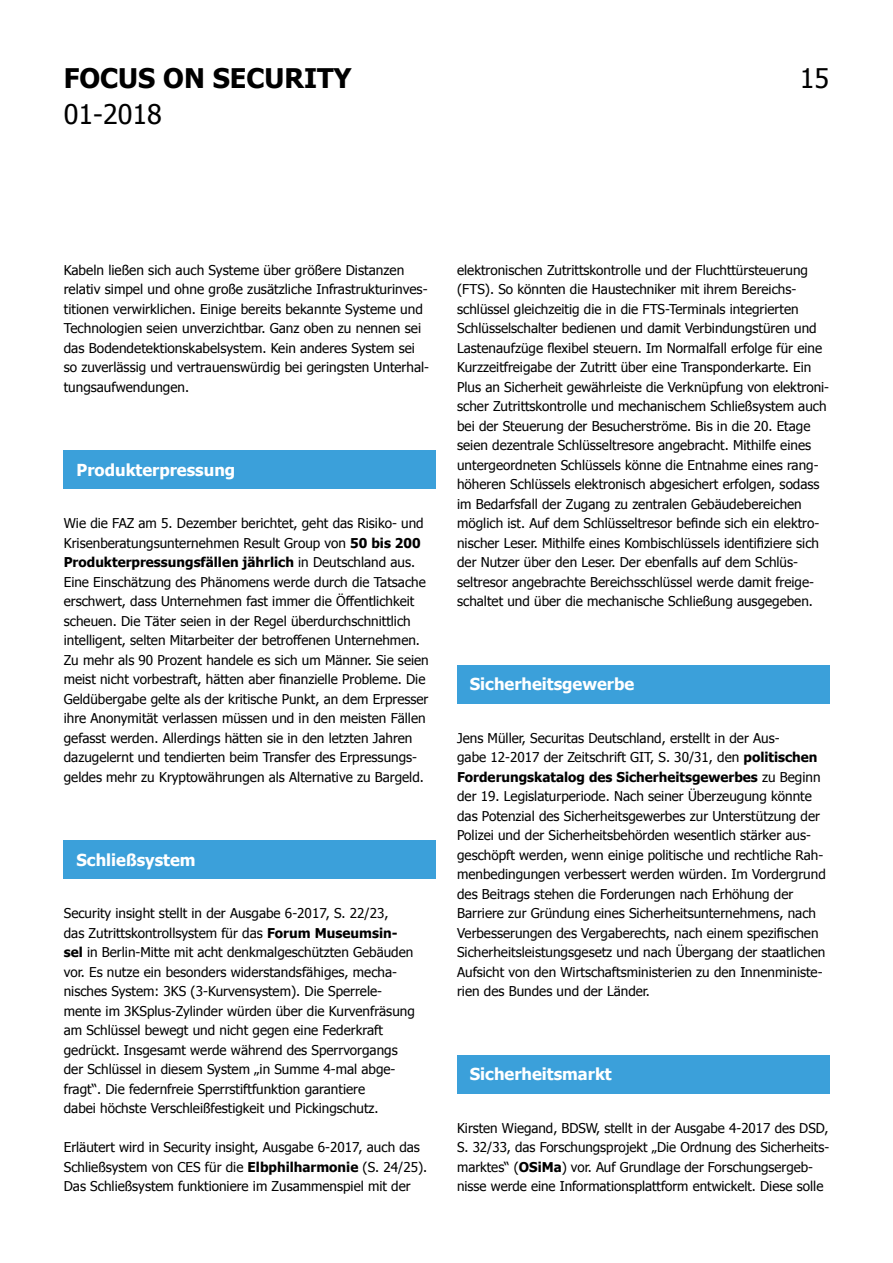
<style>
.page{position:relative;width:893px;height:1263px;background:#fff}
.page>*{position:absolute;margin:0;border:0;box-sizing:border-box;transform-origin:0 0}
.t1{font:700 27px "Tahoma";color:#000}
.t2{font:27px "Tahoma";color:#000}
.t3{font:700 16.5px "Tahoma";color:#fff}
.t4{font:13.5px/19.5px "Tahoma";color:#000}
.s1{font-weight:700}
</style>
<div class="page">
<div style="left:64px;top:450px;width:372px;height:39px;background:#3ba0da"></div>
<div style="left:64px;top:840px;width:372px;height:39px;background:#3ba0da"></div>
<div style="left:457px;top:665px;width:372px;height:39px;background:#3ba0da"></div>
<div style="left:457px;top:1055px;width:372px;height:39px;background:#3ba0da"></div>
<h1 class="t1" style="left:64px;top:59px;width:289px">FOCUS ON SECURITY</h1>
<h1 class="t2" style="left:64px;top:96px;width:100px">01-2018</h1>
<h1 class="t2" style="left:800px;top:60px;width:31px">15</h1>
<p class="t4" style="left:64px;top:259px;width:367px">Kabeln ließen sich auch Systeme über größere Distanzen relativ simpel und ohne große zusätzliche Infrastrukturinves&shy;titionen verwirklichen. Einige bereits bekannte Systeme und Technologien seien unverzichtbar. Ganz oben zu nennen sei das Bodendetektionskabelsystem. Kein anderes System sei so zuverlässig und vertrauenswürdig bei geringsten Unterhal&shy;tungsaufwendungen.</p>
<p class="t3" style="left:77px;top:458px;width:160px">Produkterpressung</p>
<p class="t4" style="left:64px;top:513px;width:367px">Wie die FAZ am 5. Dezember berichtet, geht das Risiko- und Krisenberatungsunternehmen Result Group von <span class="s1">50 bis 200<br>Produkterpressungsfällen jährlich</span> in Deutschland aus.<br>Eine Einschätzung des Phänomens werde durch die Tatsache erschwert, dass Unternehmen fast immer die Öffentlichkeit scheuen. Die Täter seien in der Regel überdurchschnittlich intelligent, selten Mitarbeiter der betroffenen Unternehmen.<br>Zu mehr als 90 Prozent handele es sich um Männer. Sie seien meist nicht vorbestraft, hätten aber finanzielle Probleme. Die Geldübergabe gelte als der kritische Punkt, an dem Erpresser ihre Anonymität verlassen müssen und in den meisten Fällen gefasst werden. Allerdings hätten sie in den letzten Jahren dazugelernt und tendierten beim Transfer des Erpressungs&shy;geldes mehr zu Kryptowährungen als Alternative zu Bargeld.</p>
<p class="t3" style="left:77px;top:848px;width:121px">Schließsystem</p>
<p class="t4" style="left:64px;top:903px;width:353px">Security insight stellt in der Ausgabe 6-2017, S. 22/23,<br>das Zutrittskontrollsystem für das <span class="s1">Forum Museumsin&shy;sel</span> in Berlin-Mitte mit acht denkmalgeschützten Gebäuden vor. Es nutze ein besonders widerstandsfähiges, mecha&shy;nisches System: 3KS (3-Kurvensystem). Die Sperrele&shy;mente im 3KSplus-Zylinder würden über die Kurvenfräsung am Schlüssel bewegt und nicht gegen eine Federkraft gedrückt. Insgesamt werde während des Sperrvorgangs der Schlüssel in diesem System „in Summe 4-mal abge&shy;fragt“. Die federnfreie Sperrstiftfunktion garantiere<br>dabei höchste Verschleißfestigkeit und Pickingschutz.</p>
<p class="t4" style="left:64px;top:1137px;width:365px">Erläutert wird in Security insight, Ausgabe 6-2017, auch das<br>Schließsystem von CES für die <span class="s1">Elbphilharmonie</span> (S. 24/25).<br>Das Schließsystem funktioniere im Zusammenspiel mit der</p>
<p class="t4" style="left:457px;top:259px;width:374px">elektronischen Zutrittskontrolle und der Fluchttürsteuerung (FTS). So könnten die Haustechniker mit ihrem Bereichs&shy;schlüssel gleichzeitig die in die FTS-Terminals integrierten Schlüsselschalter bedienen und damit Verbindungstüren und Lastenaufzüge flexibel steuern. Im Normalfall erfolge für eine Kurzzeitfreigabe der Zutritt über eine Transponderkarte. Ein Plus an Sicherheit gewährleiste die Verknüpfung von elektroni&shy;scher Zutrittskontrolle und mechanischem Schließsystem auch bei der Steuerung der Besucherströme. Bis in die 20. Etage seien dezentrale Schlüsseltresore angebracht. Mithilfe eines untergeordneten Schlüssels könne die Entnahme eines rang&shy;höheren Schlüssels elektronisch abgesichert erfolgen, sodass im Bedarfsfall der Zugang zu zentralen Gebäudebereichen möglich ist. Auf dem Schlüsseltresor befinde sich ein elektro&shy;nischer Leser. Mithilfe eines Kombischlüssels identifiziere sich der Nutzer über den Leser. Der ebenfalls auf dem Schlüs&shy;seltresor angebrachte Bereichsschlüssel werde damit freige&shy;schaltet und über die mechanische Schließung ausgegeben.</p>
<p class="t3" style="left:470px;top:673px;width:166px">Sicherheitsgewerbe</p>
<p class="t4" style="left:457px;top:727px;width:370px">Jens Müller, Securitas Deutschland, erstellt in der Aus-<br>gabe 12-2017 der Zeitschrift GIT, S. 30/31, den <span class="s1">politischen Forderungskatalog des Sicherheitsgewerbes</span> zu Beginn der 19. Legislaturperiode. Nach seiner Überzeugung könnte das Potenzial des Sicherheitsgewerbes zur Unterstützung der Polizei und der Sicherheitsbehörden wesentlich stärker aus&shy;geschöpft werden, wenn einige politische und rechtliche Rah&shy;menbedingungen verbessert werden würden. Im Vordergrund des Beitrags stehen die Forderungen nach Erhöhung der Barriere zur Gründung eines Sicherheitsunternehmens, nach Verbesserungen des Vergaberechts, nach einem spezifischen Sicherheitsleistungsgesetz und nach Übergang der staatlichen Aufsicht von den Wirtschaftsministerien zu den Innenministe&shy;rien des Bundes und der Länder.</p>
<p class="t3" style="left:470px;top:1063px;width:143px">Sicherheitsmarkt</p>
<p class="t4" style="left:457px;top:1117px;width:373px">Kirsten Wiegand, BDSW, stellt in der Ausgabe 4-2017 des DSD, S. 32/33, das Forschungsprojekt „Die Ordnung des Sicherheits&shy;marktes“ (<span class="s1">OSiMa</span>) vor. Auf Grundlage der Forschungsergeb&shy;nisse werde eine Informationsplattform entwickelt. Diese solle</p>
</div>
